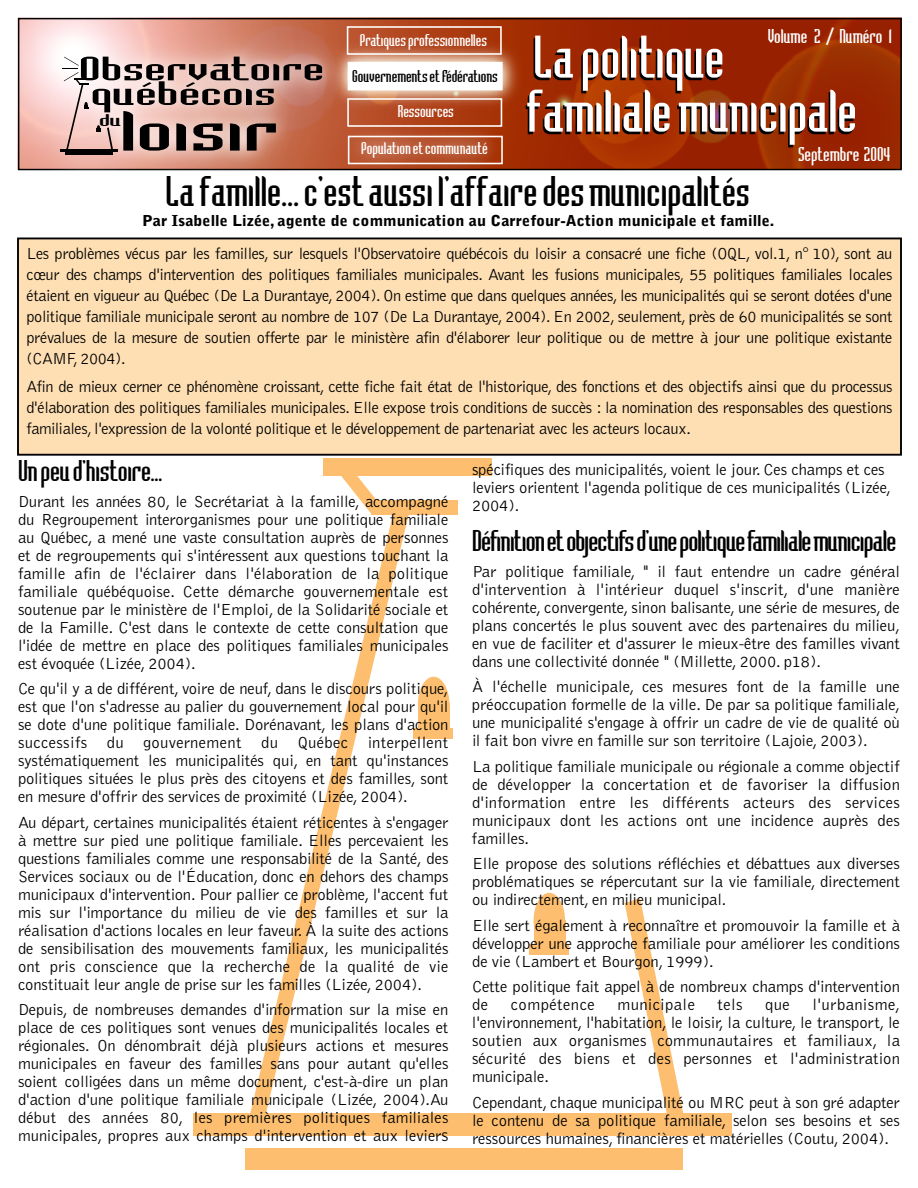
<style>
.page{position:relative;width:918px;height:1188px;background:#fff}
.page>*{position:absolute;margin:0;border:0;box-sizing:border-box;transform-origin:0 0}
.t1{font:148.05px "Badloc ICG Compression";color:#000;scale:.79 1}
.t2{font:88.8px "Badloc ICG Compression";color:#000;scale:.79 1}
.t3{font:63px/54px "Badloc ICG";color:#fff}
.t4{font:45px "Badloc ICG";color:#000}
.t5{font:44.4px "Badloc ICG Compression";color:#000;scale:.79 1}
.t6{font:31.5px "Badloc ICG";letter-spacing:-.025em;color:#000}
.t7{font:21px "Badloc ICG";color:#fff}
.t8{font:18px/36px "Badloc ICG";color:#fff;text-align:center}
.t9{font:18px "Badloc ICG";color:#000}
.t10{font:300 16.5px/18px "Bell Gothic";letter-spacing:-.01em;color:#000;text-align:justify}
.t11{font:300 16.5px "Bell Gothic";letter-spacing:.025em;color:#000}
.t12{font:300 16.35px/17.9px "Bell Gothic";color:#000}
.t13{font:900 15px "Bell Gothic";color:#000;scale:1.08 1}
.s1{font-size:16.35px}
.s2{font-size:17.85px}
</style>
<div class="page">
<img style="left:370px;top:17px;width:532px;height:151px">
<div style="left:17px;top:238px;width:885px;height:218px;background:#fedfb3;border:2px solid #000"></div>
<div style="left:323px;top:458px;width:169px;height:18px;background:#fdbf6f"></div>
<svg style="left:250px;top:514px;width:160px;height:599px"></svg>
<div style="left:193px;top:1113px;width:539px;height:23px;background:#fdbf6f"></div>
<svg style="left:338px;top:476px;width:42px;height:39px"></svg>
<div style="left:371px;top:500px;width:87px;height:14px;background:#fdbf6f"></div>
<div style="left:418px;top:677px;width:31px;height:56px;background:#fdbf6f;border-radius:50%"></div>
<div style="left:413px;top:728px;width:40px;height:10px;background:#fdbf6f"></div>
<div style="left:418px;top:704px;width:10px;height:27px;background:#fdbf6f"></div>
<div style="left:439px;top:703px;width:10px;height:27px;background:#fdbf6f"></div>
<div style="left:534px;top:893px;width:31px;height:56px;background:#fdbf6f;border-radius:50%"></div>
<div style="left:529px;top:945px;width:40px;height:10px;background:#fdbf6f"></div>
<div style="left:534px;top:920px;width:9px;height:27px;background:#fdbf6f"></div>
<div style="left:555px;top:920px;width:10px;height:26px;background:#fdbf6f"></div>
<svg style="left:625px;top:898px;width:59px;height:215px"></svg>
<div style="left:245px;top:1148px;width:438px;height:22px;background:#fdbf6f"></div>
<img style="left:17px;top:17px;width:353px;height:154px">
<img style="left:56px;top:17px;width:292px;height:154px">
<hr style="left:60px;top:149px;width:58px;height:2px;background:#000">
<svg style="left:62px;top:57px;width:39px;height:92px"></svg>
<svg style="left:107px;top:127px;width:6px;height:22px"></svg>
<hr style="left:66px;top:153px;width:47px;height:2px;background:#000">
<img style="left:321px;top:34px;width:209px;height:83px">
<div style="left:348px;top:63px;width:154px;height:27px;background:#fff"></div>
<img style="left:333px;top:110px;width:183px;height:61px">
<div style="left:347px;top:26px;width:155px;height:29px;border:2px solid #fff"></div>
<h2 class="t2" style="left:79px;top:14px;width:312px">Observatoire</h2>
<h1 class="t1" style="left:120px;top:40px;width:202px">loisir</h1>
<h2 class="t2" style="left:91px;top:39px;width:236px">québécois</h2>
<h3 class="t5" style="left:99px;top:93px;width:30px">du</h3>
<p class="t7" style="left:768px;top:24px;width:126px">Volume 2 / Numéro 1</p>
<p class="t8" style="left:360px;top:22px;width:129px">Pratiquesprofessionnelles</p>
<h3 class="t3" style="left:526px;top:30px;width:332px">Lapolitique familialemunicipale</h3>
<p class="t9" style="left:352px;top:66px;width:147px">GouvernementsetFédérations</p>
<p class="t8" style="left:361px;top:94px;width:128px">Ressources<br>Populationetcommunauté</p>
<p class="t7" style="left:798px;top:142px;width:94px">Septembre 2004</p>
<h3 class="t4" style="left:165px;top:166px;width:586px">Lafamille...c'estaussil'affairedesmunicipalités</h3>
<p class="t13" style="left:142px;top:212px;width:587px">Par Isabelle Lizée, agente de communication au Carrefour-Action municipale et famille.</p>
<p class="t10" style="left:26px;top:243px;width:868px;line-height:21px">Les problèmes vécus par les familles, sur lesquels l'Observatoire québécois du loisir a consacré une fiche (OQL, vol.1, n° 10), sont au cœur des champs d'intervention des politiques familiales municipales. Avant les fusions municipales, 55 politiques familiales locales étaient en vigueur au Québec (De La Durantaye, 2004). On estime que dans quelques années, les municipalités qui se seront dotées d'une politique familiale municipale seront au nombre de 107 (De La Durantaye, 2004). En 2002, seulement, près de 60 municipalités se sont prévalues de la mesure de soutien offerte par le ministère afin d'élaborer leur politique ou de mettre à jour une politique existante (CAMF, 2004).</p>
<p class="t10" style="left:26px;top:377px;width:868px;line-height:21px">Afin de mieux cerner ce phénomène croissant, cette fiche fait état de l'historique, des fonctions et des objectifs ainsi que du processus d'élaboration des politiques familiales municipales. Elle expose trois conditions de succès : la nomination des responsables des questions familiales, l'expression de la volonté politique et le développement de partenariat avec les acteurs locaux.</p>
<p class="t10" style="left:472px;top:461px;width:421px;text-align:left">spécifiques des municipalités, voient le jour. Ces champs et ces leviers orientent l'agenda politique de ces municipalités (Lizée,<br>2004).</p>
<h3 class="t6" style="left:472px;top:524px;width:426px">Définitionetobjectifsd'unepolitiquefamilialemunicipale</h3>
<p class="t10" style="left:472px;top:563px;width:430px">Par politique familiale, " il faut entendre un cadre général d'intervention à l'intérieur duquel s'inscrit, d'une manière cohérente, convergente, sinon balisante, une série de mesures, de plans concertés le plus souvent avec des partenaires du milieu, en vue de faciliter et d'assurer le mieux-être des familles vivant dans une collectivité donnée " (Millette, 2000. p18).</p>
<p class="t10" style="left:472px;top:678px;width:429px">À l'échelle municipale, ces mesures font de la famille une préoccupation formelle de la ville. De par sa politique familiale, une municipalité s'engage à offrir un cadre de vie de qualité où il fait bon vivre en famille sur son territoire (Lajoie, 2003).</p>
<p class="t10" style="left:472px;top:758px;width:430px">La politique familiale municipale ou régionale a comme objectif de développer la concertation et de favoriser la diffusion d'information entre les différents acteurs des services municipaux dont les actions ont une incidence auprès des familles.</p>
<p class="t10" style="left:472px;top:855px;width:429px">Elle propose des solutions réfléchies et débattues aux diverses problématiques se répercutant sur la vie familiale, directement ou indirectement, en milieu municipal.</p>
<p class="t10" style="left:472px;top:917px;width:429px">Elle sert également à reconnaître et promouvoir la famille et à développer une approche familiale pour améliorer les conditions de vie (Lambert et Bourgon, 1999).</p>
<p class="t10" style="left:472px;top:978px;width:429px">Cette politique fait appel à de nombreux champs d'intervention de</p>
<h3 class="t6" style="left:18px;top:454px;width:147px">Unpeud'histoire…</h3>
<p class="t10" style="left:18px;top:493px;width:432px">Durant les années 80, le Secrétariat à la famille, accompagné du Regroupement interorganismes pour une politique familiale au Québec, a mené une vaste consultation auprès de personnes et de regroupements qui s'intéressent aux questions touchant la famille afin de l'éclairer dans l'élaboration de la politique familiale québéquoise. Cette démarche gouvernementale est soutenue par le ministère de l'Emploi, de la Solidarité sociale et de la Famille. C'est dans le contexte de cette consultation que l'idée de mettre en place des politiques familiales municipales est évoquée (Lizée, 2004).</p>
<p class="t10" style="left:18px;top:680px;width:432px">Ce qu'il y a de différent, voire de neuf, dans le discours politique, est que l'on s'adresse au palier du gouvernement local pour qu'il se dote d'une politique familiale. Dorénavant, les plans d'action successifs du gouvernement du Québec interpellent systématiquement les municipalités qui, en tant qu'instances politiques situées le plus près des citoyens et des familles, sont en mesure d'offrir des services de proximité (Lizée, 2004).</p>
<p class="t10" style="left:18px;top:814px;width:432px">Au départ, certaines municipalités étaient réticentes à s'engager à mettre sur pied une politique familiale. Elles percevaient les questions familiales comme une responsabilité de la Santé, des Services sociaux ou de l'Éducation, donc en dehors des champs municipaux d'intervention. Pour pallier ce problème, l'accent fut mis sur l'importance du milieu de vie des familles et sur la réalisation d'actions locales en leur faveur. À la suite des actions de sensibilisation des mouvements familiaux, les municipalités ont pris conscience que la recherche de la qualité de vie constituait leur angle de prise sur les familles (Lizée, 2004).</p>
<p class="t10" style="left:18px;top:1001px;width:432px">Depuis, de nombreuses demandes d'information sur la mise en place de ces politiques sont venues des municipalités locales et régionales. On dénombrait déjà plusieurs actions et mesures municipales en faveur des familles sans pour autant qu'elles soient colligées dans un même document, c'est-à-dire un plan d'action d'une politique familiale municipale (Lizée, 2004).<span class="s1">Au</span></p>
<p class="t12" style="left:18px;top:1109px;width:432px">début des années 80, les premières politiques familiales municipales, propres aux champs d'intervention et aux levier<span class="s2">s</span></p>
<p class="t10" style="left:472px;top:996px;width:430px;text-indent:340px">l'urbanisme, l'environnement, l'habitation, le loisir, la culture, le transport, le soutien aux organismes communautaires et familiaux, la sécurité des biens et des personnes et l'administration municipale.</p>
<p class="t10" style="left:472px;top:1094px;width:429px">Cependant, chaque municipalité ou MRC peut à son gré adapter le contenu de sa politique familiale, selon ses besoins et ses ressources humaines, financières et matérielles (Coutu, 2004).</p>
<p class="t11" style="left:511px;top:996px;width:86px">compétence</p>
<p class="t11" style="left:617px;top:996px;width:79px">municipale</p>
<p class="t10" style="left:718px;top:996px;width:26px">tels</p>
<p class="t10" style="left:765px;top:996px;width:26px">que</p>
</div>
